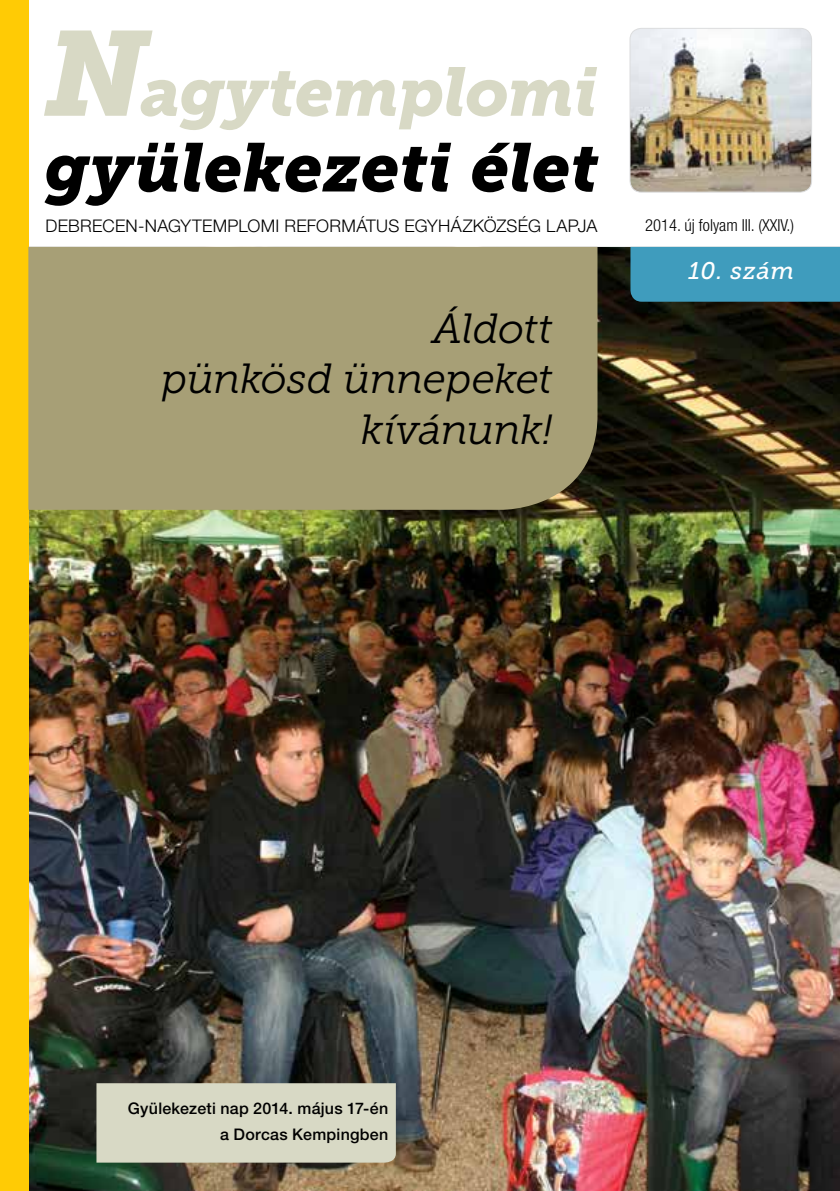
<style>
.page{position:relative;width:840px;height:1191px;background:#fff}
.page>*{position:absolute;margin:0;border:0;box-sizing:border-box;transform-origin:0 0}
.t1{font:italic 68.2px/75.8px "Museo Slab 900";color:#000}
.t2{font:italic 42px/50.4px "Museo Slab 300";letter-spacing:-.015em;color:#000;text-align:right}
.t3{font:italic 24px "Museo Slab 500";letter-spacing:.025em;color:#fff}
.t4{font:300 17.4px "Helvetica Neue LT Pro";letter-spacing:.01em;color:#000}
.t5{font:300 condensed 16.6px "Helvetica Neue LT Pro";color:#000}
.t6{font:500 16px/26px "Helvetica Neue LT Pro";letter-spacing:.015em;color:#000;text-align:right}
.s1{font-size:119.2px;color:#d8d9c5}
.s2{color:#d8d9c5}
</style>
<div class="page">
<img style="left:28px;top:247px;width:811px;height:944px">
<img style="left:631px;top:28px;width:180px;height:164px">
<div style="left:629px;top:28px;width:182px;height:165px;border:1px solid #dcddde;border-radius:11px"></div>
<div style="left:0;top:0;width:28px;height:1191px;background:#ffcb05"></div>
<div style="left:630px;top:247px;width:209px;height:55px;background:#3f9cbd"></div>
<div style="left:96px;top:1083px;width:299px;height:79px;background:#d8d9c5"></div>
<div style="left:28px;top:247px;width:569px;height:263px;background:#a79f76"></div>
<h1 class="t1" style="left:45px;top:55px;width:554px"><span class="s1">N</span><span class="s2">agytemplomi </span>gyülekezeti élet</h1>
<p class="t4" style="left:46px;top:215px;width:553px">DEBRECEN-NAGYTEMPLOMI REFORMÁTUS EGYHÁZKÖZSÉG LAPJA</p>
<h2 class="t2" style="left:161px;top:303px;width:392px">Áldott<br>pünkösd ünnepeket kívánunk!</h2>
<p class="t5" style="left:644px;top:216px;width:150px">2014. új folyam III. (XXIV.)</p>
<h3 class="t3" style="left:688px;top:257px;width:107px">10. szám</h3>
<p class="t6" style="left:128px;top:1094px;width:262px">Gyülekezeti nap 2014. május 17-én a Dorcas Kempingben</p>
</div>
